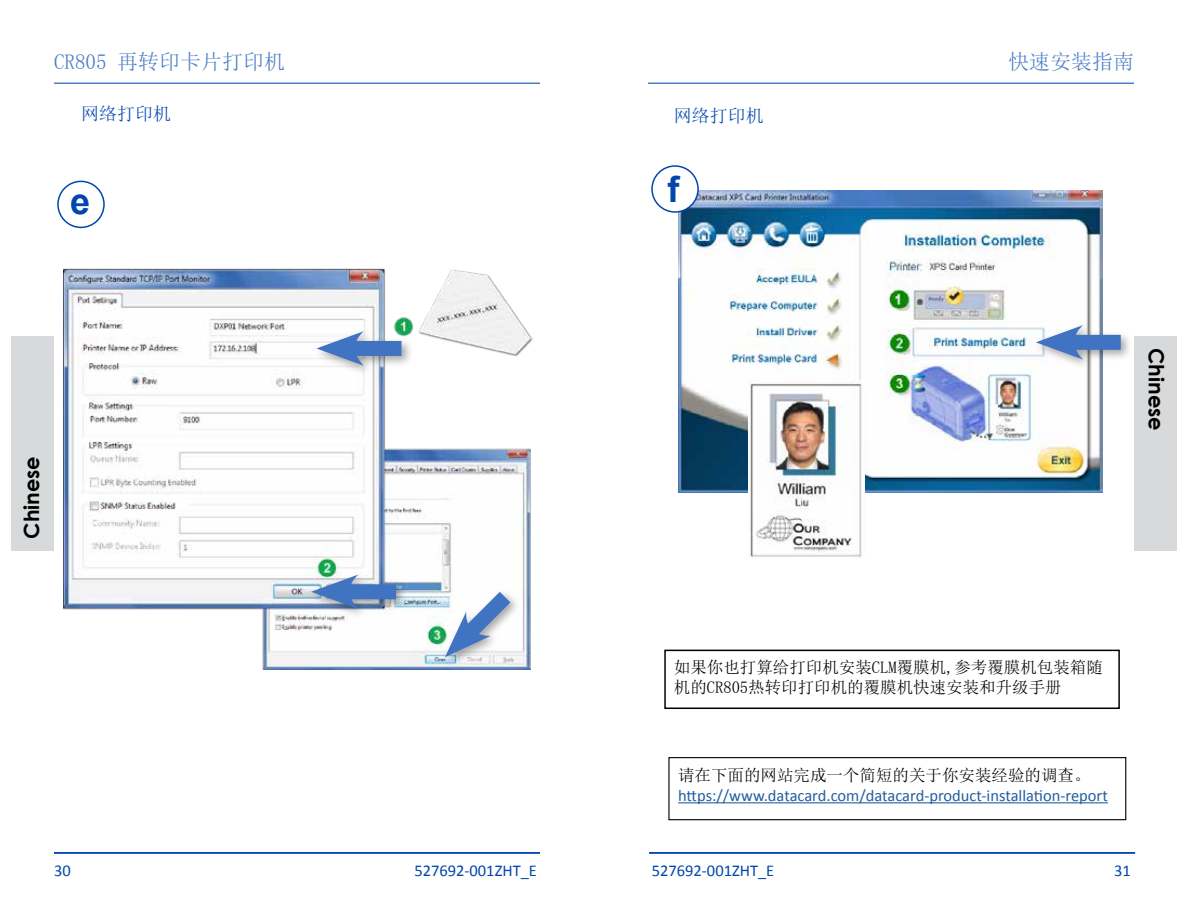
<style>
.page{position:relative;width:1188px;height:918px;background:#fff}
.page>*{position:absolute;margin:0;border:0;box-sizing:border-box;transform-origin:0 0}
.t1{font:700 36px "Arial";color:#0046ad}
.t2{font:21px "Sim Sun";color:#4d7dc6}
.t3{font:700 21px "Century Gothic";color:#000}
.t4{font:18px "Sim Sun";color:#0046ad}
.t5{font:16.5px/19.8px "Sim Sun";color:#000}
.t6{font:16.5px "Calibri";color:#215e9e}
.t7{font:16.5px "Calibri";color:#0046ad}
</style>
<div class="page">
<img style="left:64px;top:269px;width:470px;height:401px">
<div style="left:314px;top:328px;width:100px;height:48px;background:#000;opacity:.35"></div>
<div style="left:344px;top:341px;width:57px;height:15px;background:#4074c2"></div>
<svg style="left:316px;top:331px;width:48px;height:35px"></svg>
<div style="left:308px;top:571px;width:100px;height:49px;background:#000;opacity:.35"></div>
<div style="left:339px;top:584px;width:57px;height:15px;background:#4074c2"></div>
<svg style="left:311px;top:575px;width:47px;height:34px"></svg>
<div style="left:442px;top:589px;width:79px;height:79px;background:#000;opacity:.35"></div>
<svg style="left:443px;top:576px;width:83px;height:83px"></svg>
<div style="left:57px;top:181px;width:48px;height:47px;border:2px solid #0046ad;border-radius:50%"></div>
<img style="left:679px;top:190px;width:423px;height:302px">
<div style="left:1033px;top:322px;width:100px;height:48px;background:#000;opacity:.35"></div>
<div style="left:1064px;top:335px;width:57px;height:15px;background:#4074c2"></div>
<svg style="left:1036px;top:325px;width:47px;height:35px"></svg>
<div style="left:652px;top:166px;width:46px;height:46px;background:#fff;border-radius:50%"></div>
<div style="left:651px;top:165px;width:48px;height:48px;border:2px solid #0046ad;border-radius:50%"></div>
<img style="left:749px;top:380px;width:116px;height:178px">
<hr style="left:648px;top:83px;width:486px;height:1px;background:#4d7dc6">
<hr style="left:54px;top:83px;width:486px;height:1px;background:#4d7dc6">
<hr style="left:54px;top:852px;width:486px;height:2px;background:#0046ad">
<hr style="left:649px;top:852px;width:486px;height:2px;background:#0046ad">
<div style="left:11px;top:337px;width:43px;height:214px;background:#d7d9da"></div>
<div style="left:1134px;top:336px;width:43px;height:214px;background:#d7d9da"></div>
<hr style="left:678px;top:802px;width:430px;height:1px;background:#215e9e">
<div style="left:668px;top:757px;width:458px;height:63px;border:1px solid #000"></div>
<div style="left:664px;top:650px;width:456px;height:59px;border:2px solid #000"></div>
<p class="t2" style="left:54px;top:51px;width:232px">CR805 再转印卡片打印机</p>
<p class="t2" style="left:1008px;top:51px;width:127px">快速安装指南</p>
<p class="t4" style="left:81px;top:104px;width:91px">网络打印机</p>
<p class="t4" style="left:674px;top:106px;width:91px">网络打印机</p>
<h1 class="t1" style="left:70px;top:177px;width:22px">e</h1>
<h1 class="t1" style="left:667px;top:165px;width:13px">f</h1>
<p class="t3" style="left:16px;top:539px;width:84px;rotate:-90deg">Chinese</p>
<p class="t3" style="left:1172px;top:348px;width:84px;rotate:90deg">Chinese</p>
<p class="t5" style="left:674px;top:658px;width:430px">如果你也打算给打印机安装CLM覆膜机,参考覆膜机包装箱随机的CR805热转印打印机的覆膜机快速安装和升级手册</p>
<p class="t5" style="left:678px;top:765px;width:414px">请在下面的网站完成一个简短的关于你安装经验的调查。</p>
<p class="t6" style="left:678px;top:785px;width:431px">https://www.datacard.com/datacard-product-installation-report</p>
<p class="t7" style="left:54px;top:860px;width:18px">30</p>
<p class="t7" style="left:414px;top:860px;width:124px">527692-001ZHT_E</p>
<p class="t7" style="left:652px;top:860px;width:124px">527692-001ZHT_E</p>
<p class="t7" style="left:1114px;top:860px;width:18px">31</p>
</div>
